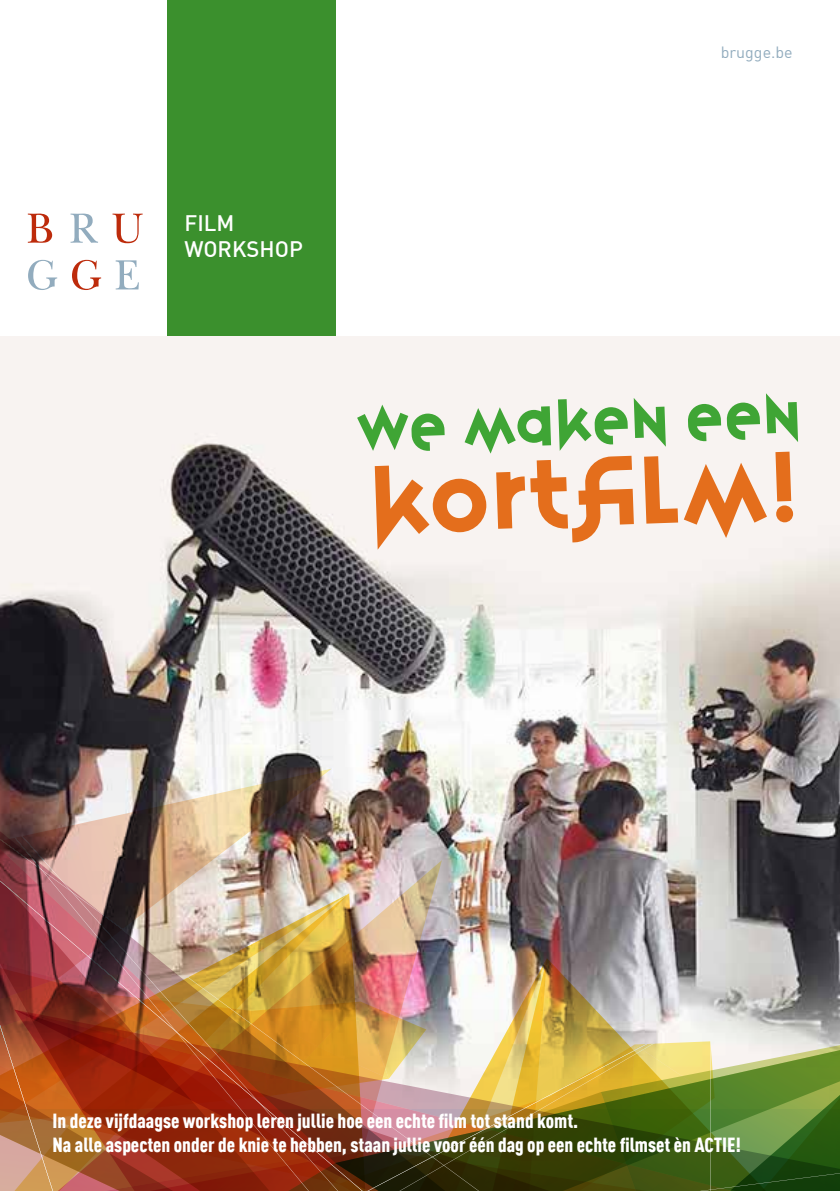
<style>
.page{position:relative;width:840px;height:1191px;background:#fff}
.page>*{position:absolute;margin:0;border:0;box-sizing:border-box;transform-origin:0 0}
.t1{font:84.6px "Variex OT";color:#e46e1c}
.t2{font:52px "Variex OT";color:#3fa535}
.t3{font:500 22px/26.4px "DIN Offc Pro";color:#fff}
.t4{font:900 condensed 20px/24px "DIN Offc Pro";color:#fff}
.t5{font:16px "DIN Offc Pro";color:#92acbe}
</style>
<div class="page">
<svg style="left:28px;top:213px;width:24px;height:30px"></svg>
<svg style="left:70px;top:214px;width:28px;height:29px"></svg>
<svg style="left:112px;top:214px;width:30px;height:29px"></svg>
<svg style="left:28px;top:260px;width:29px;height:30px"></svg>
<svg style="left:72px;top:260px;width:29px;height:30px"></svg>
<svg style="left:116px;top:260px;width:23px;height:29px"></svg>
<div style="left:168px;top:0;width:168px;height:336px;background:#3b902d"></div>
<img style="left:0;top:336px;width:839px;height:590px">
<img style="left:0;top:724px;width:589px;height:202px">
<svg style="left:0;top:725px;width:370px;height:94px"></svg>
<img style="left:359px;top:819px;width:152px;height:107px">
<img style="left:0;top:781px;width:359px;height:145px">
<img style="left:329px;top:926px;width:510px;height:265px">
<img style="left:0;top:787px;width:329px;height:404px">
<img style="left:321px;top:1010px;width:389px;height:181px">
<p class="t5" style="left:720px;top:39px;width:73px">brugge.be</p>
<p class="t3" style="left:184px;top:207px;width:120px">FILM<br>WORKSHOP</p>
<h2 class="t2" style="left:356px;top:403px;width:445px;rotate:-2deg">We maken een</h2>
<h1 class="t1" style="left:368px;top:461px;width:435px;rotate:-2deg">Kortfi lm!</h1>
<p class="t4" style="left:52px;top:1107px;width:689px">In deze vijfdaagse workshop leren jullie hoe een echte film tot stand komt.<br>Na alle aspecten onder de knie te hebben, staan jullie voor één dag op een echte filmset èn ACTIE!</p>
</div>
